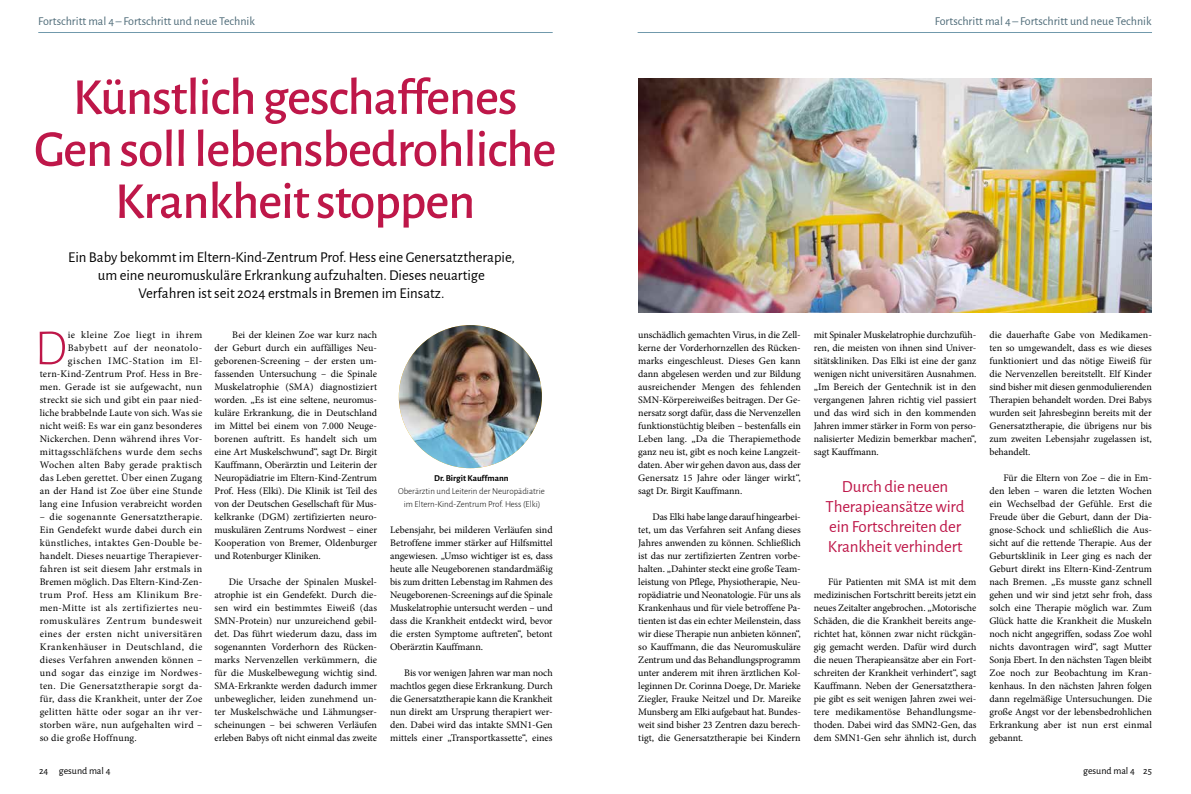
<style>
.page{position:relative;width:1191px;height:794px;background:#fff}
.page>*{position:absolute;margin:0;border:0;box-sizing:border-box;transform-origin:0 0}
.t1{font:500 52px/52px "Alegreya Sans";letter-spacing:-.02em;color:#be1749;text-align:center}
.t2{font:300 50.7px "Alegreya Sans";color:#be1749}
.t3{font:17px/20px "Alegreya Sans";letter-spacing:-.005em;color:#be1749;text-align:center}
.t4{font:15px/18px "Alegreya Sans";color:#000;text-align:center}
.t5{font:12px "Alegreya Sans";color:#4d6a77}
.t6{font:10px/13px "Minion Pro";letter-spacing:.005em;color:#000;text-align:justify}
.t7{font:10px/13px "Minion Pro";letter-spacing:.025em;color:#000;text-align:right}
.t8{font:10px "Alegreya Sans";color:#000}
.t9{font:300 9px/13px "Alegreya Sans";color:#000;text-align:center}
.t10{font:700 9px "Alegreya Sans";color:#000}
</style>
<div class="page">
<hr style="left:38px;top:32px;width:514px;height:1px;background:#7199ac">
<img style="left:399px;top:325px;width:143px;height:143px;border-radius:71px">
<hr style="left:637px;top:32px;width:515px;height:1px;background:#7199ac">
<img style="left:638px;top:78px;width:514px;height:234px">
<p class="t5" style="left:38px;top:13px;width:218px">Fortschritt mal 4 – Fortschritt und neue Technik</p>
<h1 class="t1" style="left:34px;top:68px;width:524px">Künstlich geschaffenes<br>Gen soll lebensbedrohliche<br>Krankheit stoppen</h1>
<h3 class="t4" style="left:68px;top:247px;width:448px">Ein Baby bekommt im Eltern-Kind-Zentrum Prof. Hess eine Genersatztherapie, um eine neuromuskuläre Erkrankung aufzuhalten. Dieses neuartige<br>Verfahren ist seit 2024 erstmals in Bremen im Einsatz.</h3>
<p class="t7" style="left:40px;top:328px;width:164px">ie kleine Zoe liegt in ihrem Babybett auf der neonatolo&shy;gischen IMC-Station im El&shy;tern-Kind-Zentrum Prof. Hess in Bre&shy;men. Gerade ist sie aufgewacht, nun streckt sie sich und gibt ein paar nied&shy;liche brabbelnde Laute von sich. Was sie nicht weiß: Es war ein ganz besonderes Nickerchen. Denn während ihres Vor&shy;mittagsschläfchens wurde dem sechs Wochen alten Baby gerade praktisch das Leben gerettet. Über einen Zugang an der Hand ist Zoe über eine Stunde lang eine Infusion verabreicht worden</p>
<p class="t6" style="left:40px;top:510px;width:164px">– die sogenannte Genersatztherapie.<br>Ein Gendefekt wurde dabei durch ein künstliches, intaktes Gen-Double be&shy;handelt. Dieses neuartige Therapiever&shy;fahren ist seit diesem Jahr erstmals in Bremen möglich. Das Eltern-Kind-Zen&shy;trum Prof. Hess am Klinikum Bre&shy;men-Mitte ist als zertifiziertes neu&shy;romuskuläres Zentrum bundesweit eines der ersten nicht universitären Krankenhäuser in Deutschland, die dieses Verfahren anwenden können – und sogar das einzige im Nordwes&shy;ten. Die Genersatztherapie sorgt da&shy;für, dass die Krankheit, unter der Zoe gelitten hätte oder sogar an ihr ver&shy;storben wäre, nun aufgehalten wird – so die große Hoffnung.</p>
<p class="t8" style="left:39px;top:764px;width:73px">24 gesund mal 4</p>
<h2 class="t2" style="left:35px;top:315px;width:34px">D</h2>
<p class="t6" style="left:215px;top:328px;width:164px;text-indent:18px">Bei der kleinen Zoe war kurz nach der Geburt durch ein auffälliges Neu&shy;geborenen-Screening – der ersten um&shy;fassenden Untersuchung – die Spinale Muskelatrophie (SMA) diagnostiziert worden. „Es ist eine seltene, neuromus&shy;kuläre Erkrankung, die in Deutschland im Mittel bei einem von 7.000 Neuge&shy;borenen auftritt. Es handelt sich um eine Art Muskelschwund“, sagt Dr. Birgit Kauffmann, Oberärztin und Leiterin der Neuropädiatrie im Eltern-Kind-Zentrum Prof. Hess (Elki). Die Klinik ist Teil des von der Deutschen Gesellschaft für Mus&shy;kelkranke (DGM) zertifizierten neuro&shy;muskulären Zentrums Nordwest – einer Kooperation von Bremer, Oldenburger und Rotenburger Kliniken.</p>
<p class="t6" style="left:215px;top:575px;width:164px;text-indent:14px">Die Ursache der Spinalen Muskel&shy;atrophie ist ein Gendefekt. Durch die&shy;sen wird ein bestimmtes Eiweiß (das SMN-Protein) nur unzureichend gebil&shy;det. Das führt wiederum dazu, dass im sogenannten Vorderhorn des Rücken&shy;marks Nervenzellen verkümmern, die für die Muskelbewegung wichtig sind.<br>SMA-Erkrankte werden dadurch immer unbeweglicher, leiden zunehmend un&shy;ter Muskelschwäche und Lähmungser&shy;scheinungen – bei schweren Verläufen erleben Babys oft nicht einmal das zweite</p>
<p class="t10" style="left:434px;top:472px;width:76px">Dr. Birgit Kauffmann</p>
<p class="t9" style="left:398px;top:484px;width:148px">Oberärztin und Leiterin der Neuropädiatrie im Eltern-Kind-Zentrum Prof. Hess (Elki)</p>
<p class="t6" style="left:390px;top:523px;width:164px">Lebensjahr, bei milderen Verläufen sind Betroffene immer stärker auf Hilfsmittel angewiesen. „Umso wichtiger ist es, dass heute alle Neugeborenen standardmäßig bis zum dritten Lebenstag im Rahmen des Neugeborenen-Screenings auf die Spinale Muskelatrophie untersucht werden – und dass die Krankheit entdeckt wird, bevor die ersten Symptome auftreten“, betont Oberärztin Kauffmann.</p>
<p class="t6" style="left:390px;top:666px;width:164px;text-indent:14px">Bis vor wenigen Jahren war man noch machtlos gegen diese Erkrankung. Durch die Genersatztherapie kann die Krankheit nun direkt am Ursprung therapiert wer&shy;den. Dabei wird das intakte SMN1-Gen mittels einer „Transportkassette“, eines</p>
<p class="t5" style="left:935px;top:13px;width:218px">Fortschritt mal 4 – Fortschritt und neue Technik</p>
<p class="t6" style="left:638px;top:328px;width:164px">unschädlich gemachten Virus, in die Zell&shy;kerne der Vorderhornzellen des Rücken&shy;marks eingeschleust. Dieses Gen kann dann abgelesen werden und zur Bildung ausreichender Mengen des fehlenden SMN-Körpereiweißes beitragen. Der Ge&shy;nersatz sorgt dafür, dass die Nervenzellen funktionstüchtig bleiben – bestenfalls ein Leben lang. „Da die Therapiemethode ganz neu ist, gibt es noch keine Langzeit&shy;daten. Aber wir gehen davon aus, dass der Genersatz 15 Jahre oder länger wirkt“, sagt Dr. Birgit Kauffmann.</p>
<p class="t6" style="left:638px;top:510px;width:164px;text-indent:14px">Das Elki habe lange darauf hingearbei&shy;tet, um das Verfahren seit Anfang dieses Jahres anwenden zu können. Schließlich ist das nur zertifizierten Zentren vorbe&shy;halten. „Dahinter steckt eine große Team&shy;leistung von Pflege, Physiotherapie, Neu&shy;ropädiatrie und Neonatologie. Für uns als Krankenhaus und für viele betroffene Pa&shy;tienten ist das ein echter Meilenstein, dass wir diese Therapie nun anbieten können“, so Kauffmann, die das Neuromuskuläre Zentrum und das Behandlungsprogramm unter anderem mit ihren ärztlichen Kol&shy;leginnen Dr. Corinna Doege, Dr. Marieke Ziegler, Frauke Neitzel und Dr. Mareike Munsberg am Elki aufgebaut hat. Bundes&shy;weit sind bisher 23 Zentren dazu berech&shy;tigt, die Genersatztherapie bei Kindern</p>
<p class="t6" style="left:814px;top:328px;width:164px">mit Spinaler Muskelatrophie durchzufüh&shy;ren, die meisten von ihnen sind Univer&shy;sitätskliniken. Das Elki ist eine der ganz wenigen nicht universitären Ausnahmen. „Im Bereich der Gentechnik ist in den vergangenen Jahren richtig viel passiert und das wird sich in den kommenden Jahren immer stärker in Form von perso&shy;nalisierter Medizin bemerkbar machen“, sagt Kauffmann.</p>
<h3 class="t3" style="left:825px;top:476px;width:140px">Durch die neuen<br>Therapieansätze wird ein Fortschreiten der<br>Krankheit verhindert</h3>
<p class="t6" style="left:814px;top:575px;width:164px;text-indent:14px">Für Patienten mit SMA ist mit dem medizinischen Fortschritt bereits jetzt ein neues Zeitalter angebrochen. „Motorische Schäden, die die Krankheit bereits ange&shy;richtet hat, können zwar nicht rückgän&shy;gig gemacht werden. Dafür wird durch die neuen Therapieansätze aber ein Fort&shy;schreiten der Krankheit verhindert“, sagt Kauffmann. Neben der Genersatzthera&shy;pie gibt es seit wenigen Jahren zwei wei&shy;tere medikamentöse Behandlungsme&shy;thoden. Dabei wird das SMN2-Gen, das dem SMN1-Gen sehr ähnlich ist, durch</p>
<p class="t6" style="left:989px;top:328px;width:164px">die dauerhafte Gabe von Medikamen&shy;ten so umgewandelt, dass es wie dieses funktioniert und das nötige Eiweiß für die Nervenzellen bereitstellt. Elf Kinder sind bisher mit diesen genmodulierenden Therapien behandelt worden. Drei Babys wurden seit Jahresbeginn bereits mit der Genersatztherapie, die übrigens nur bis zum zweiten Lebensjahr zugelassen ist, behandelt.</p>
<p class="t6" style="left:989px;top:471px;width:164px;text-indent:14px">Für die Eltern von Zoe – die in Em&shy;den leben – waren die letzten Wochen ein Wechselbad der Gefühle. Erst die Freude über die Geburt, dann der Dia&shy;gnose-Schock und schließlich die Aus&shy;sicht auf die rettende Therapie. Aus der Geburtsklinik in Leer ging es nach der Geburt direkt ins Eltern-Kind-Zentrum nach Bremen. „Es musste ganz schnell gehen und wir sind jetzt sehr froh, dass solch eine Therapie möglich war. Zum Glück hatte die Krankheit die Muskeln noch nicht angegriffen, sodass Zoe wohl nichts davontragen wird“, sagt Mutter Sonja Ebert. In den nächsten Tagen bleibt Zoe noch zur Beobachtung im Kran&shy;kenhaus. In den nächsten Jahren folgen dann regelmäßige Untersuchungen. Die große Angst vor der lebensbedrohlichen Erkrankung aber ist nun erst einmal gebannt.</p>
<p class="t8" style="left:1083px;top:764px;width:70px">gesund mal 4 25</p>
</div>
